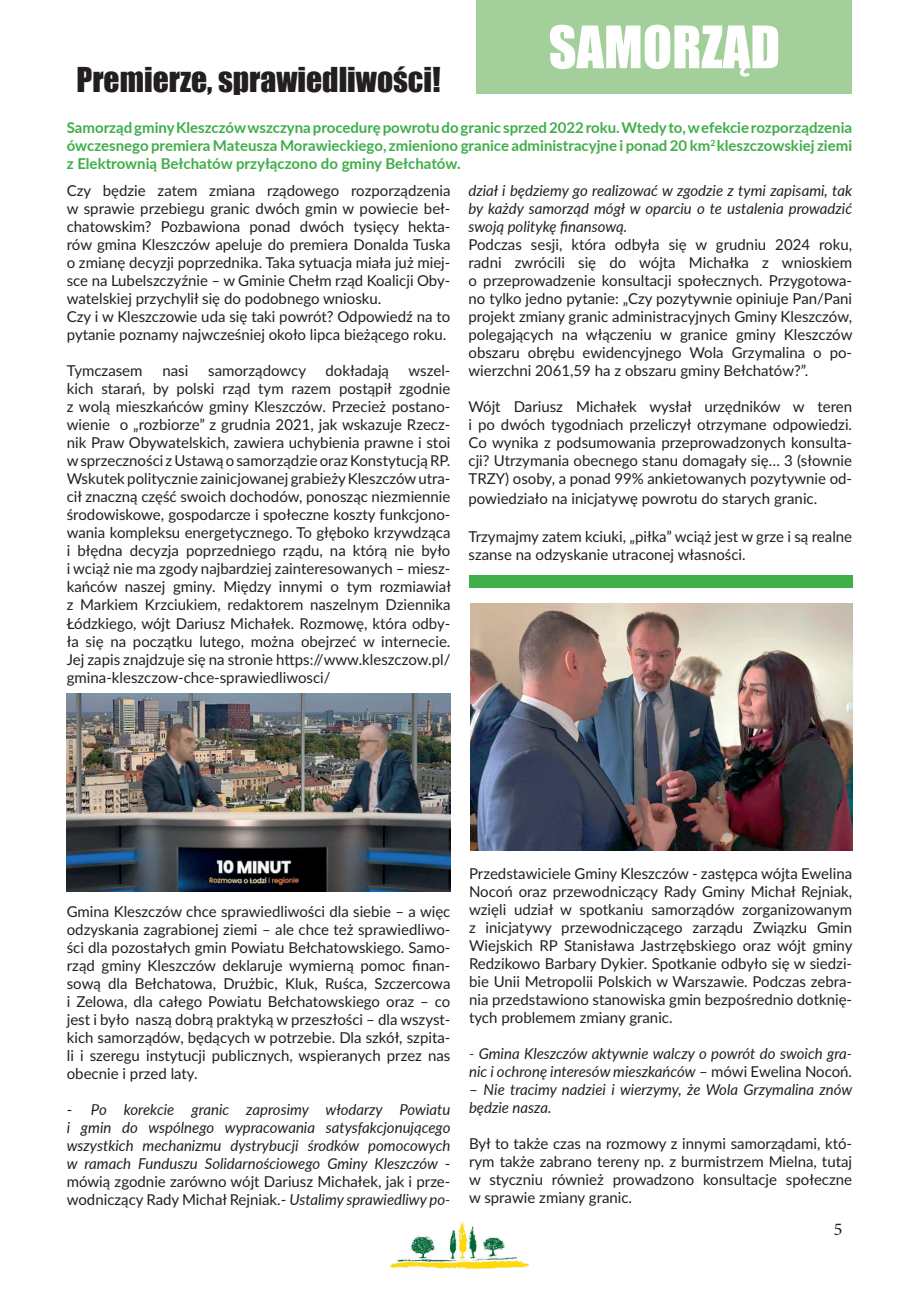
<style>
.page{position:relative;width:919px;height:1289px;background:#fff}
.page>*{position:absolute;margin:0;border:0;box-sizing:border-box;transform-origin:0 0}
.t1{font:54px "Impact";color:#fff}
.t2{font:31.5px "Impact";color:#231f20}
.t3{font:18px "Minion Pro";color:#231f20}
.t4{font:15px/18px "Lato";color:#231f20;text-align:justify}
.t5{font:italic 15px/18px "Lato";color:#231f20;text-align:justify}
.t6{font:700 15px/18px "Lato";color:#40ae49;text-align:justify}
.s1{font-style:normal}
</style>
<div class="page">
<img style="left:390px;top:1222px;width:140px;height:46px">
<div style="left:476px;top:0;width:376px;height:94px;background:#a3cf9a"></div>
<div style="left:469px;top:575px;width:383px;height:13px;background:#40ae49"></div>
<img style="left:470px;top:603px;width:382px;height:247px">
<img style="left:67px;top:693px;width:383px;height:198px">
<h1 class="t1" style="left:548px;top:5px;width:233px">SAMORZĄD</h1>
<h2 class="t2" style="left:76px;top:55px;width:365px">Premierze, sprawiedliwości!</h2>
<p class="t6" style="left:67px;top:118px;width:786px">Samorząd gminy Kleszczów wszczyna procedurę powrotu do granic sprzed 2022 roku. Wtedy to, w efekcie rozporządzenia ówczesnego premiera Mateusza Morawieckiego, zmieniono granice administracyjne i ponad 20 km<sup>2</sup> kleszczowskiej ziemi z Elektrownią Bełchatów przyłączono do gminy Bełchatów.</p>
<p class="t4" style="left:67px;top:181px;width:385px;text-align:left">Czy będzie zatem zmiana rządowego rozporządzenia w sprawie przebiegu granic dwóch gmin w powiecie beł&shy;chatowskim? Pozbawiona ponad dwóch tysięcy hekta&shy;rów gmina Kleszczów apeluje do premiera Donalda Tuska o zmianę decyzji poprzednika. Taka sytuacja miała już miej&shy;sce na Lubelszczyźnie – w Gminie Chełm rząd Koalicji Oby&shy;watelskiej przychylił się do podobnego wniosku.<br>Czy i w Kleszczowie uda się taki powrót? Odpowiedź na to pytanie poznamy najwcześniej około lipca bieżącego roku.</p>
<p class="t4" style="left:67px;top:361px;width:77px">Tymczasem</p>
<p class="t4" style="left:162px;top:361px;width:27px">nasi</p>
<p class="t4" style="left:208px;top:361px;width:99px">samorządowcy</p>
<p class="t4" style="left:325px;top:361px;width:65px">dokładają</p>
<p class="t5" style="left:468px;top:181px;width:385px">dział i będziemy go realizować w zgodzie z tymi zapisami, tak by każdy samorząd mógł w oparciu o te ustalenia prowadzić swoją politykę finansową.</p>
<p class="t4" style="left:468px;top:235px;width:385px">Podczas sesji, która odbyła się w grudniu 2024 roku, radni zwrócili się do wójta Michałka z wnioskiem o przeprowadzenie konsultacji społecznych. Przygotowa&shy;no tylko jedno pytanie: „Czy pozytywnie opiniuje Pan/Pani projekt zmiany granic administracyjnych Gminy Kleszczów, polegających na włączeniu w granice gminy Kleszczów obszaru obrębu ewidencyjnego Wola Grzymalina o po&shy;wierzchni 2061,59 ha z obszaru gminy Bełchatów?”.</p>
<p class="t4" style="left:468px;top:397px;width:385px">Wójt Dariusz Michałek wysłał urzędników w teren i po dwóch tygodniach przeliczył otrzymane odpowiedzi.<br>Co wynika z podsumowania przeprowadzonych konsulta&shy;cji? Utrzymania obecnego stanu domagały się… 3 (słownie TRZY) osoby, a ponad 99% ankietowanych pozytywnie od-</p>
<p class="t4" style="left:468px;top:489px;width:350px">powiedziało na inicjatywę powrotu do starych granic.</p>
<p class="t4" style="left:468px;top:527px;width:385px">Trzymajmy zatem kciuki, „piłka” wciąż jest w grze i są realne szanse na odzyskanie utraconej własności.</p>
<p class="t4" style="left:67px;top:361px;width:385px;text-indent:342px">wszel&shy;kich starań, by polski rząd tym razem postąpił zgodnie z wolą mieszkańców gminy Kleszczów. Przecież postano&shy;wienie o „rozbiorze” z grudnia 2021, jak wskazuje Rzecz&shy;nik Praw Obywatelskich, zawiera uchybienia prawne i stoi w sprzeczności z Ustawą o samorządzie oraz Konstytucją RP.<br>Wskutek politycznie zainicjowanej grabieży Kleszczów utra&shy;cił znaczną część swoich dochodów, ponosząc niezmiennie środowiskowe, gospodarcze i społeczne koszty funkcjono&shy;wania kompleksu energetycznego. To głęboko krzywdząca i błędna decyzja poprzedniego rządu, na którą nie było i wciąż nie ma zgody najbardziej zainteresowanych – miesz&shy;kańców naszej gminy. Między innymi o tym rozmiawiał z Markiem Krzciukiem, redaktorem naszelnym Dziennika Łódzkiego, wójt Dariusz Michałek. Rozmowę, która odby&shy;ła się na początku lutego, można obejrzeć w internecie.<br>Jej zapis znajdzuje się na stronie https://www.kleszczow.pl/ gmina-kleszczow-chce-sprawiedliwosci/</p>
<p class="t4" style="left:67px;top:901px;width:385px">Gmina Kleszczów chce sprawiedliwości dla siebie – a więc odzyskania zagrabionej ziemi – ale chce też sprawiedliwo&shy;ści dla pozostałych gmin Powiatu Bełchatowskiego. Samo&shy;rząd gminy Kleszczów deklaruje wymierną pomoc finan&shy;sową dla Bełchatowa, Drużbic, Kluk, Ruśca, Szczercowa i Zelowa, dla całego Powiatu Bełchatowskiego oraz – co jest i było naszą dobrą praktyką w przeszłości – dla wszyst&shy;kich samorządów, będących w potrzebie. Dla szkół, szpita&shy;li i szeregu instytucji publicznych, wspieranych przez nas obecnie i przed laty.</p>
<p class="t5" style="left:67px;top:1099px;width:385px"><span class="s1">-</span> Po korekcie granic zaprosimy włodarzy Powiatu i gmin do wspólnego wypracowania satysfakcjonującego wszystkich mechanizmu dystrybucji środków pomocowych w ramach Funduszu Solidarnościowego Gminy Kleszczów <span class="s1">- mówią zgodnie zarówno wójt Dariusz Michałek, jak i prze&shy;wodniczący Rady Michał Rejniak.-</span> Ustalimy sprawiedliwy po-</p>
<p class="t4" style="left:469px;top:863px;width:385px">Przedstawiciele Gminy Kleszczów - zastępca wójta Ewelina Nocoń oraz przewodniczący Rady Gminy Michał Rejniak, wzięli udział w spotkaniu samorządów zorganizowanym z inicjatywy przewodniczącego zarządu Związku Gmin Wiejskich RP Stanisława Jastrzębskiego oraz wójt gminy Redzikowo Barbary Dykier. Spotkanie odbyło się w siedzi&shy;bie Unii Metropolii Polskich w Warszawie. Podczas zebra&shy;nia przedstawiono stanowiska gmin bezpośrednio dotknię&shy;tych problemem zmiany granic.</p>
<p class="t5" style="left:469px;top:1043px;width:384px">- Gmina Kleszczów aktywnie walczy o powrót do swoich gra&shy;nic i ochronę interesów mieszkańców <span class="s1">– mówi Ewelina Nocoń.</span></p>
<p class="t5" style="left:469px;top:1079px;width:385px"><span class="s1">–</span> Nie tracimy nadziei i wierzymy, że Wola Grzymalina znów będzie nasza.</p>
<p class="t4" style="left:469px;top:1133px;width:384px">Był to także czas na rozmowy z innymi samorządami, któ&shy;rym także zabrano tereny np. z burmistrzem Mielna, tutaj w styczniu również prowadzono konsultacje społeczne w sprawie zmiany granic.</p>
<p class="t3" style="left:833px;top:1217px;width:10px">5</p>
</div>
